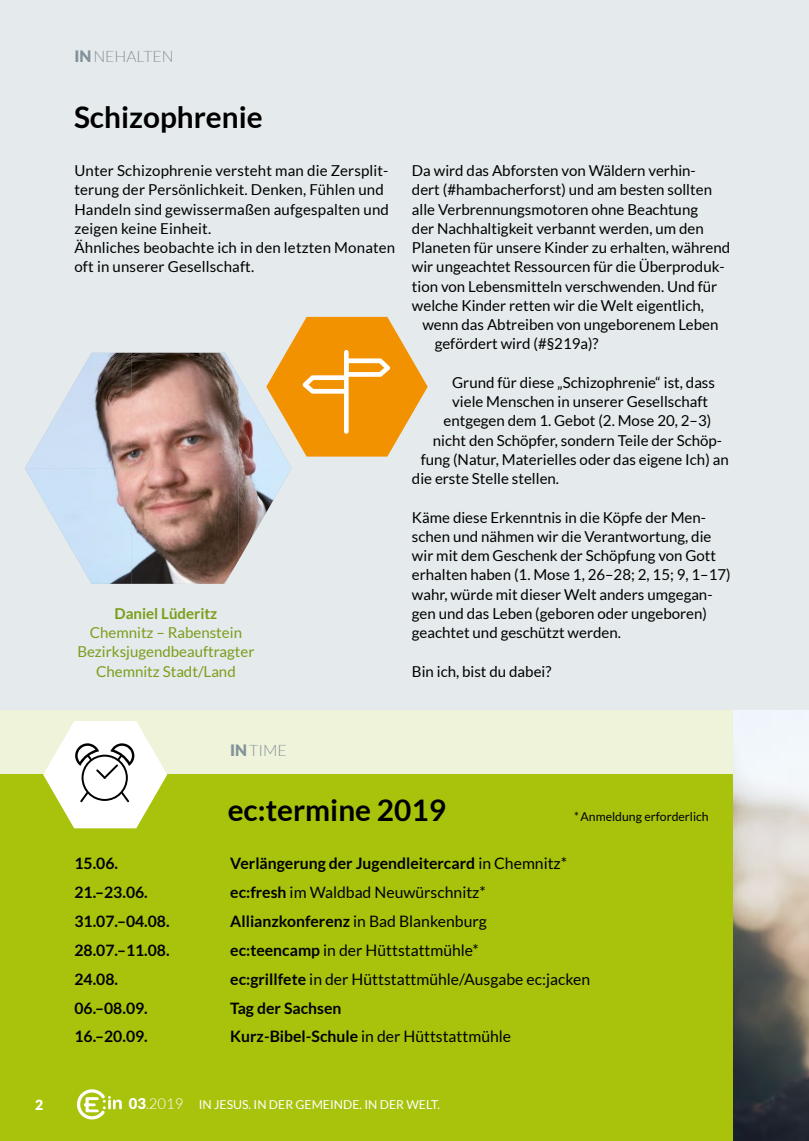
<style>
.page{position:relative;width:809px;height:1141px;background:#e5eaec}
.page>*{position:absolute;margin:0;border:0;box-sizing:border-box;transform-origin:0 0}
.t1{font:700 29.75px "Lato";color:#000}
.t2{font:700 15.75px "Lato";color:#000}
.t3{font:15.75px "Lato";color:#000}
.t4{font:300 15.75px "Lato";color:#83929b}
.t5{font:15.05px/19.2px "Lato";color:#000}
.t6{font:15.05px/19.2px "Lato";color:#7a9e1a;text-align:center}
.t7{font:700 15.05px "Lato";color:#7a9e1a}
.t8{font:900 14px "Lato";color:#fff}
.t9{font:12.25px "Lato";color:#fff}
.t10{font:12.25px "Lato";color:#000}
.s1{font-weight:900}
.s2{font-weight:400}
.s3{font-weight:700}
.s4{font-weight:900;font-size:14.88px}
.s5{font-weight:300;font-size:14.88px}
</style>
<div class="page">
<div style="left:0;top:710px;width:733px;height:64px;background:#eff3d9"></div>
<div style="left:0;top:774px;width:733px;height:367px;background:#a9c30c"></div>
<svg style="left:43px;top:721px;width:124px;height:107px;background:#e4e8ce"></svg>
<img style="left:25px;top:353px;width:213px;height:231px">
<img style="left:238px;top:376px;width:54px;height:185px">
<img style="left:733px;top:710px;width:76px;height:431px">
<svg style="left:266px;top:317px;width:161px;height:140px"></svg>
<svg style="left:77px;top:1089px;width:45px;height:30px"></svg>
<p class="t4" style="left:74px;top:48px;width:101px"><span class="s1">IN</span>NEHALTEN</p>
<h1 class="t1" style="left:74px;top:100px;width:190px">Schizophrenie</h1>
<p class="t5" style="left:74px;top:161px;width:322px">Unter Schizophrenie versteht man die Zersplit&shy;terung der Persönlichkeit. Denken, Fühlen und Handeln sind gewissermaßen aufgespalten und zeigen keine Einheit.<br>Ähnliches beobachte ich in den letzten Monaten oft in unserer Gesellschaft.</p>
<p class="t5" style="left:412px;top:161px;width:320px">Da wird das Abforsten von Wäldern verhin-<br>dert (#hambacherforst) und am besten sollten alle Verbrennungsmotoren ohne Beachtung<br>der Nachhaltigkeit verbannt werden, um den Planeten für unsere Kinder zu erhalten, während wir ungeachtet Ressourcen für die Überproduk&shy;tion von Lebensmitteln verschwenden. Und für welche Kinder retten wir die Welt eigentlich,</p>
<p class="t5" style="left:434px;top:315px;width:285px;text-indent:-12px">wenn das Abtreiben von ungeborenem Leben gefördert wird (#§219a)?</p>
<p class="t5" style="left:452px;top:373px;width:264px">Grund für diese „Schizophrenie“ ist, dass</p>
<p class="t5" style="left:452px;top:392px;width:257px">viele Menschen in unserer Gesellschaft</p>
<p class="t5" style="left:443px;top:411px;width:269px">entgegen dem 1. Gebot (2. Mose 20, 2–3)</p>
<p class="t5" style="left:433px;top:431px;width:291px">nicht den Schöpfer, sondern Teile der Schöp-</p>
<p class="t5" style="left:420px;top:450px;width:309px">fung (Natur, Materielles oder das eigene Ich) an</p>
<p class="t5" style="left:412px;top:469px;width:149px">die erste Stelle stellen.</p>
<p class="t5" style="left:412px;top:508px;width:320px">Käme diese Erkenntnis in die Köpfe der Men&shy;schen und nähmen wir die Verantwortung, die wir mit dem Geschenk der Schöpfung von Gott erhalten haben (1. Mose 1, 26–28; 2, 15; 9, 1–17) wahr, würde mit dieser Welt anders umgegan&shy;gen und das Leben (geboren oder ungeboren) geachtet und geschützt werden.</p>
<p class="t5" style="left:412px;top:662px;width:141px">Bin ich, bist du dabei?</p>
<p class="t7" style="left:114px;top:605px;width:104px">Daniel Lüderitz</p>
<p class="t6" style="left:77px;top:623px;width:179px">Chemnitz – Rabenstein<br>Bezirksjugendbeauftragter<br>Chemnitz Stadt/Land</p>
<p class="t4" style="left:230px;top:742px;width:58px"><span class="s1">IN</span>TIME</p>
<h1 class="t1" style="left:228px;top:793px;width:220px">ec:termine 2019</h1>
<p class="t10" style="left:574px;top:810px;width:136px">* Anmeldung erforderlich</p>
<p class="t2" style="left:74px;top:854px;width:45px">15.06.</p>
<p class="t2" style="left:230px;top:854px;width:338px">Verlängerung der Jugendleitercard <span class="s2">in Chemnitz*</span></p>
<p class="t2" style="left:74px;top:883px;width:75px">21.–23.06.</p>
<p class="t3" style="left:230px;top:884px;width:257px"><span class="s3">ec:fresh</span> im Waldbad Neuwürschnitz*</p>
<p class="t2" style="left:74px;top:912px;width:97px">31.07.–04.08.</p>
<p class="t2" style="left:230px;top:912px;width:258px">Allianzkonferenz <span class="s2">in Bad Blankenburg</span></p>
<p class="t2" style="left:74px;top:941px;width:97px">28.07.–11.08.</p>
<p class="t3" style="left:230px;top:941px;width:250px"><span class="s3">ec:teencamp</span> in der Hüttstattmühle*</p>
<p class="t2" style="left:74px;top:970px;width:45px">24.08.</p>
<p class="t3" style="left:230px;top:970px;width:361px"><span class="s3">ec:grillfete</span> in der Hüttstattmühle/Ausgabe ec:jacken</p>
<p class="t2" style="left:74px;top:999px;width:75px">06.–08.09.</p>
<p class="t2" style="left:230px;top:999px;width:113px">Tag der Sachsen</p>
<p class="t2" style="left:74px;top:1028px;width:75px">16.–20.09.</p>
<p class="t3" style="left:230px;top:1028px;width:282px"><span class="s3">Kurz-Bibel-Schule</span> in der Hüttstattmühle</p>
<p class="t8" style="left:35px;top:1097px;width:10px">2</p>
<p class="t9" style="left:129px;top:1098px;width:313px"><span class="s4">03</span><span class="s5">.2019</span> IN JESUS. IN DER GEMEINDE. IN DER WELT.</p>
</div>
